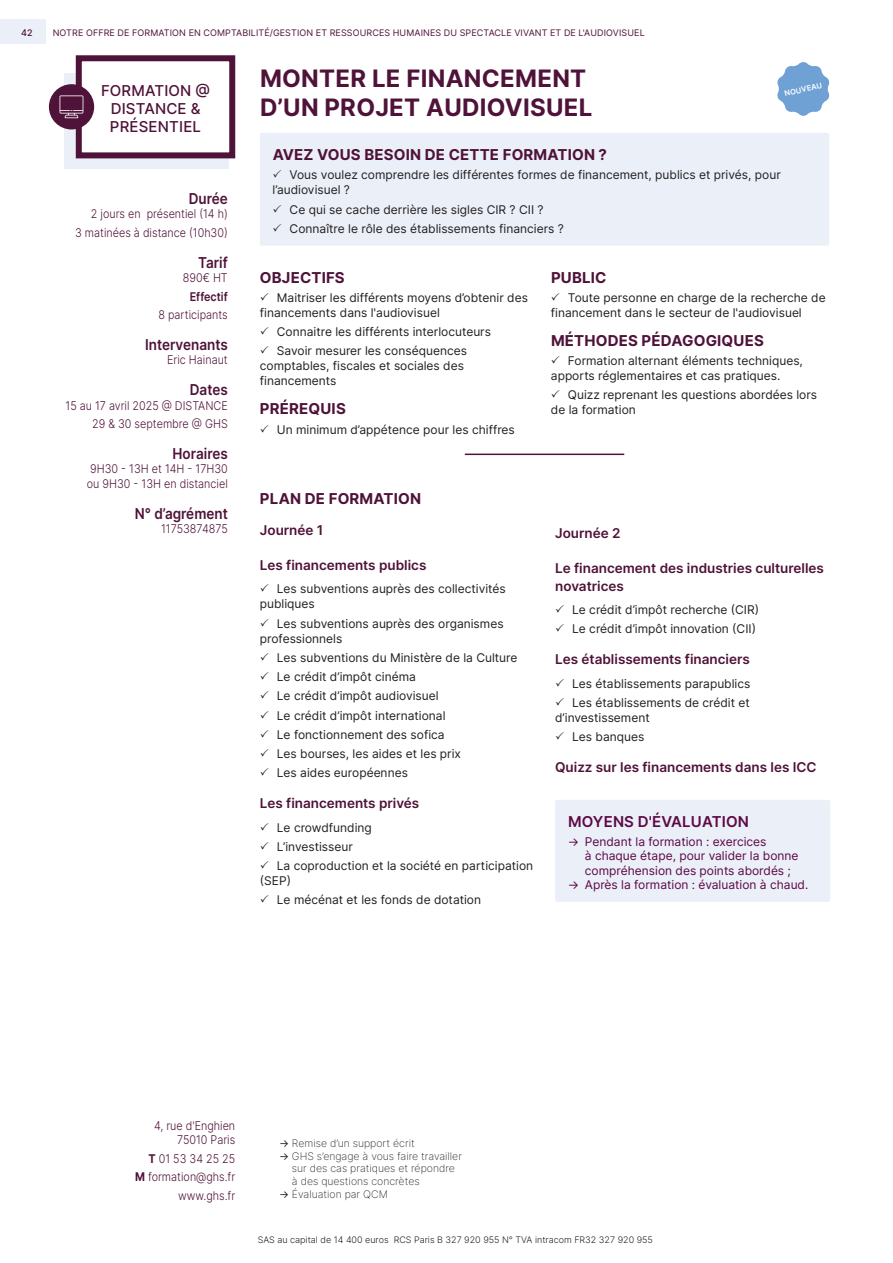
<style>
.page{position:relative;width:893px;height:1263px;background:#fff}
.page>*{position:absolute;margin:0;border:0;box-sizing:border-box;transform-origin:0 0}
.Titre_programme{font:700 24px/28.8px "Inter";letter-spacing:.01em;color:#4f1238}
.sous-titres_programme{font:700 15px "Inter";letter-spacing:.01em;color:#4f1238}
.titre_rubrique_info_pratique{font:600 15px "Inter";color:#4f1238;scale:.9 1}
.rubrique_formation{font:500 15px/18px "Inter";letter-spacing:.01em;color:#4f1238;text-align:center}
.TITRE_Evaluation_VIOLET{font:600 15px "Inter";letter-spacing:.01em;color:#5d0845}
.sous_titre_violet_plan_de_formation{font:600 13.5px/18px "Inter";color:#4f1238}
.t1{font:12px/15px "Inter";color:#231f20}
.txt_infos_gauche{font:300 12px/14.4px "Inter";color:#4f1238;text-align:right;scale:.9 1}
.t2{font:12px/14.4px "Inter";color:#5d0845}
.txt_infos_gauche-2{font:600 12px "Inter";color:#4f1238;scale:.9 1}
.t3{font:200 10.5px/12.6px "Inter";color:#231f20}
.t4{font:9px "Inter";letter-spacing:.01em;color:#4f1238}
.t5{font:300 9px "Inter";color:#231f20}
.t6{font:500 9px "Inter";color:#4f1238}
.nouveau{font:600 7.5px "Inter";color:#fff}
.s1{font-weight:700}
.s2{font-weight:400}
</style>
<div class="page">
<div style="left:0;top:19px;width:45px;height:25px;background:#eaeff8"></div>
<div style="left:260px;top:133px;width:569px;height:113px;background:#eaeff8;border-radius:2px"></div>
<div style="left:64px;top:73px;width:164px;height:96px;background:#eaeff8"></div>
<div style="left:79px;top:58px;width:153px;height:97px;background:#fff"></div>
<div style="left:76px;top:55px;width:159px;height:103px;border:6px solid #4f1238"></div>
<div style="left:49px;top:84px;width:45px;height:45px;background:#4f1238;border-radius:50%"></div>
<svg style="left:60px;top:95px;width:23px;height:23px"></svg>
<div style="left:555px;top:800px;width:275px;height:102px;background:#eaeff8;border-radius:2px"></div>
<svg style="left:777px;top:62px;width:52px;height:54px"></svg>
<hr style="left:465px;top:454px;width:159px;height:1px;background:#4f1238">
<p class="t6" style="left:21px;top:26px;width:13px">42</p>
<p class="t4" style="left:53px;top:26px;width:593px">NOTRE OFFRE DE FORMATION EN COMPTABILITÉ/GESTION ET RESSOURCES HUMAINES DU SPECTACLE VIVANT ET DE L'AUDIOVISUEL</p>
<p class="rubrique_formation" style="left:101px;top:81px;width:111px">FORMATION @<br>DISTANCE &amp;<br>PRÉSENTIEL</p>
<p class="Titre_programme" style="left:260px;top:63px;width:334px">MONTER LE FINANCEMENT<br>D’UN PROJET AUDIOVISUEL</p>
<p class="nouveau" style="left:783px;top:88px;width:40px;rotate:-12deg">NOUVEAU</p>
<p class="titre_rubrique_info_pratique" style="left:189px;top:187px;width:45px">Durée</p>
<p class="txt_infos_gauche" style="left:91px;top:206px;width:154px">2 jours en présentiel (14 h)</p>
<p class="txt_infos_gauche" style="left:75px;top:225px;width:171px">3 matinées à distance (10h30)</p>
<p class="titre_rubrique_info_pratique" style="left:198px;top:251px;width:34px">Tarif</p>
<p class="txt_infos_gauche" style="left:183px;top:270px;width:51px">890€ HT</p>
<p class="txt_infos_gauche-2" style="left:190px;top:287px;width:44px">Effectif</p>
<p class="txt_infos_gauche" style="left:159px;top:308px;width:78px">8 participants</p>
<p class="titre_rubrique_info_pratique" style="left:145px;top:333px;width:93px">Intervenants</p>
<p class="txt_infos_gauche" style="left:167px;top:353px;width:69px">Eric Hainaut</p>
<p class="titre_rubrique_info_pratique" style="left:190px;top:379px;width:44px">Dates</p>
<p class="txt_infos_gauche" style="left:66px;top:398px;width:182px">15 au 17 avril 2025 @ DISTANCE</p>
<p class="txt_infos_gauche" style="left:92px;top:417px;width:152px">29 &amp; 30 septembre @ GHS</p>
<p class="titre_rubrique_info_pratique" style="left:173px;top:442px;width:63px">Horaires</p>
<p class="txt_infos_gauche" style="left:87px;top:462px;width:158px;text-align:left">9H30 - 13H et 14H - 17H30 ou 9H30 - 13H en distanciel</p>
<p class="titre_rubrique_info_pratique" style="left:135px;top:502px;width:105px">N° d’agrément</p>
<p class="txt_infos_gauche" style="left:161px;top:521px;width:76px">11753874875</p>
<p class="sous-titres_programme" style="left:273px;top:143px;width:336px">AVEZ VOUS BESOIN DE CETTE FORMATION ?</p>
<p class="t1" style="left:273px;top:167px;width:510px;text-indent:17px">Vous voulez comprendre les différentes formes de financement, publics et privés, pour l’audiovisuel ?</p>
<p class="t1" style="left:290px;top:201px;width:255px">Ce qui se cache derrière les sigles CIR ? CII ?</p>
<p class="t1" style="left:290px;top:221px;width:276px">Connaître le rôle des établissements financiers ?</p>
<p class="sous-titres_programme" style="left:260px;top:266px;width:86px">OBJECTIFS</p>
<p class="t1" style="left:260px;top:290px;width:270px;text-indent:17px">Maitriser les différents moyens d’obtenir des financements dans l'audiovisuel</p>
<p class="t1" style="left:277px;top:324px;width:216px">Connaitre les différents interlocuteurs</p>
<p class="t1" style="left:260px;top:343px;width:209px;text-indent:17px">Savoir mesurer les conséquences comptables, fiscales et sociales des financements</p>
<p class="sous-titres_programme" style="left:260px;top:398px;width:87px">PRÉREQUIS</p>
<p class="t1" style="left:277px;top:421px;width:239px">Un minimum d’appétence pour les chiffres</p>
<p class="sous-titres_programme" style="left:551px;top:266px;width:57px">PUBLIC</p>
<p class="t1" style="left:551px;top:290px;width:276px;text-indent:17px">Toute personne en charge de la recherche de financement dans le secteur de l'audiovisuel</p>
<p class="sous-titres_programme" style="left:551px;top:329px;width:214px">MÉTHODES PÉDAGOGIQUES</p>
<p class="t1" style="left:551px;top:353px;width:254px;text-indent:17px">Formation alternant éléments techniques, apports réglementaires et cas pratiques.</p>
<p class="t1" style="left:551px;top:387px;width:268px;text-indent:17px">Quizz reprenant les questions abordées lors de la formation</p>
<p class="sous-titres_programme" style="left:260px;top:487px;width:163px">PLAN DE FORMATION</p>
<p class="sous_titre_violet_plan_de_formation" style="left:260px;top:520px;width:65px">Journée 1</p>
<p class="sous_titre_violet_plan_de_formation" style="left:260px;top:555px;width:168px">Les financements publics</p>
<p class="t1" style="left:260px;top:581px;width:247px;text-indent:17px">Les subventions auprès des collectivités publiques</p>
<p class="t1" style="left:260px;top:615px;width:245px;text-indent:17px">Les subventions auprès des organismes professionnels</p>
<p class="t1" style="left:277px;top:650px;width:242px">Les subventions du Ministère de la Culture</p>
<p class="t1" style="left:277px;top:669px;width:140px">Le crédit d’impôt cinéma</p>
<p class="t1" style="left:277px;top:688px;width:163px">Le crédit d’impôt audiovisuel</p>
<p class="t1" style="left:277px;top:707px;width:170px">Le crédit d’impôt international</p>
<p class="t1" style="left:277px;top:727px;width:169px">Le fonctionnement des sofica</p>
<p class="t1" style="left:277px;top:746px;width:186px">Les bourses, les aides et les prix</p>
<p class="t1" style="left:277px;top:765px;width:133px">Les aides européennes</p>
<p class="sous_titre_violet_plan_de_formation" style="left:260px;top:794px;width:161px">Les financements privés</p>
<p class="t1" style="left:277px;top:819px;width:96px">Le crowdfunding</p>
<p class="t1" style="left:277px;top:839px;width:78px">L’investisseur</p>
<p class="t1" style="left:260px;top:858px;width:275px;text-indent:17px">La coproduction et la société en participation (SEP)</p>
<p class="t1" style="left:277px;top:892px;width:206px">Le mécénat et les fonds de dotation</p>
<p class="sous_titre_violet_plan_de_formation" style="left:555px;top:523px;width:67px">Journée 2</p>
<p class="sous_titre_violet_plan_de_formation" style="left:555px;top:558px;width:270px">Le financement des industries culturelles novatrices</p>
<p class="t1" style="left:572px;top:602px;width:188px">Le crédit d’impôt recherche (CIR)</p>
<p class="t1" style="left:572px;top:621px;width:185px">Le crédit d’impôt innovation (CII)</p>
<p class="sous_titre_violet_plan_de_formation" style="left:555px;top:650px;width:196px">Les établissements financiers</p>
<p class="t1" style="left:572px;top:675px;width:180px">Les établissements parapublics</p>
<p class="t1" style="left:555px;top:695px;width:196px;text-indent:17px">Les établissements de crédit et d’investissement</p>
<p class="t1" style="left:572px;top:729px;width:74px">Les banques</p>
<p class="sous_titre_violet_plan_de_formation" style="left:555px;top:758px;width:263px">Quizz sur les financements dans les ICC</p>
<p class="TITRE_Evaluation_VIOLET" style="left:568px;top:810px;width:182px">MOYENS D'ÉVALUATION</p>
<p class="t2" style="left:585px;top:834px;width:215px;text-indent:-17px">→ Pendant la formation : exercices<br>à chaque étape, pour valider la bonne compréhension des points abordés ;</p>
<p class="t2" style="left:568px;top:877px;width:242px">→ Après la formation : évaluation à chaud.</p>
<p class="txt_infos_gauche" style="left:154px;top:1118px;width:92px">4, rue d'Enghien<br>75010 Paris</p>
<p class="txt_infos_gauche" style="left:135px;top:1149px;width:113px;line-height:18.6px"><span class="s1">T</span> 01 53 34 25 25<br><span class="s1">M</span> formation@ghs.fr www.ghs.fr</p>
<p class="t3" style="left:279px;top:1137px;width:137px"><span class="s2">→</span> Remise d’un support écrit</p>
<p class="t3" style="left:292px;top:1149px;width:171px;text-indent:-13px"><span class="s2">→</span> GHS s’engage à vous faire travailler sur des cas pratiques et répondre à des questions concrètes</p>
<p class="t3" style="left:279px;top:1187px;width:110px"><span class="s2">→</span> Évaluation par QCM</p>
<p class="t5" style="left:258px;top:1233px;width:397px">SAS au capital de 14 400 euros RCS Paris B 327 920 955 N° TVA intracom FR32 327 920 955</p>
</div>
